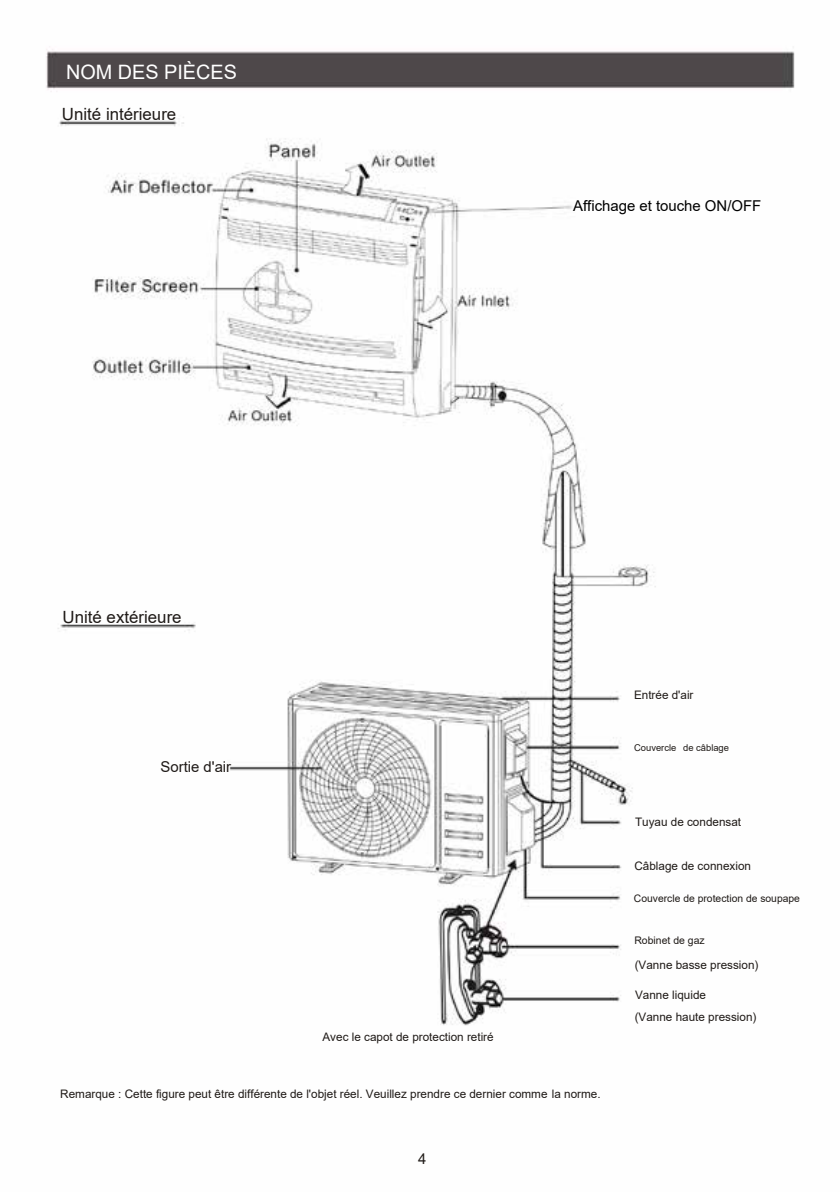
<style>
.page{position:relative;width:840px;height:1192px;background:#fff}
.page>*{position:absolute;margin:0;border:0;box-sizing:border-box;transform-origin:0 0}
.t1{font:19.8px "Arial";color:#fff}
.t2{font:16.8px "Arial";color:#1f1a17}
.t3{font:15px "Arial";color:#000}
.t4{font:15px "Arial";color:#1f1a17}
.t5{font:14.8px "Arial";color:#1f1a17}
.t6{font:11.8px "Arial";color:#1f1a17}
.t7{font:10.4px "Arial";color:#1f1a17}
.t8{font:9.4px "Arial";color:#1f1a17}
</style>
<div class="page">
<img style="left:46px;top:49px;width:749px;height:977px">
<h1 class="t1" style="left:66px;top:58px;width:172px">NOM DES PIÈCES</h1>
<h2 class="t2" style="left:62px;top:102px;width:116px">Unité intérieure</h2>
<p class="t3" style="left:573px;top:195px;width:190px">Affichage et touche ON/OFF</p>
<h2 class="t2" style="left:63px;top:606px;width:121px">Unité extérieure</h2>
<p class="t4" style="left:161px;top:757px;width:72px">Sortie d'air</p>
<p class="t6" style="left:323px;top:1029px;width:173px">Avec le capot de protection retiré</p>
<p class="t6" style="left:634px;top:687px;width:61px">Entrée d'air</p>
<p class="t8" style="left:634px;top:741px;width:96px">Couvercle de câblage</p>
<p class="t6" style="left:635px;top:813px;width:108px">Tuyau de condensat</p>
<p class="t6" style="left:634px;top:858px;width:118px">Câblage de connexion</p>
<p class="t7" style="left:634px;top:891px;width:168px">Couvercle de protection de soupape</p>
<p class="t7" style="left:634px;top:933px;width:72px">Robinet de gaz</p>
<p class="t6" style="left:635px;top:957px;width:125px">(Vanne basse pression)</p>
<p class="t6" style="left:635px;top:987px;width:72px">Vanne liquide</p>
<p class="t6" style="left:635px;top:1009px;width:123px">(Vanne haute pression)</p>
<p class="t6" style="left:60px;top:1086px;width:542px">Remarque : Cette figure peut être différente de l'objet réel. Veuillez prendre ce dernier comme la norme.</p>
<p class="t5" style="left:418px;top:1149px;width:10px">4</p>
</div>
